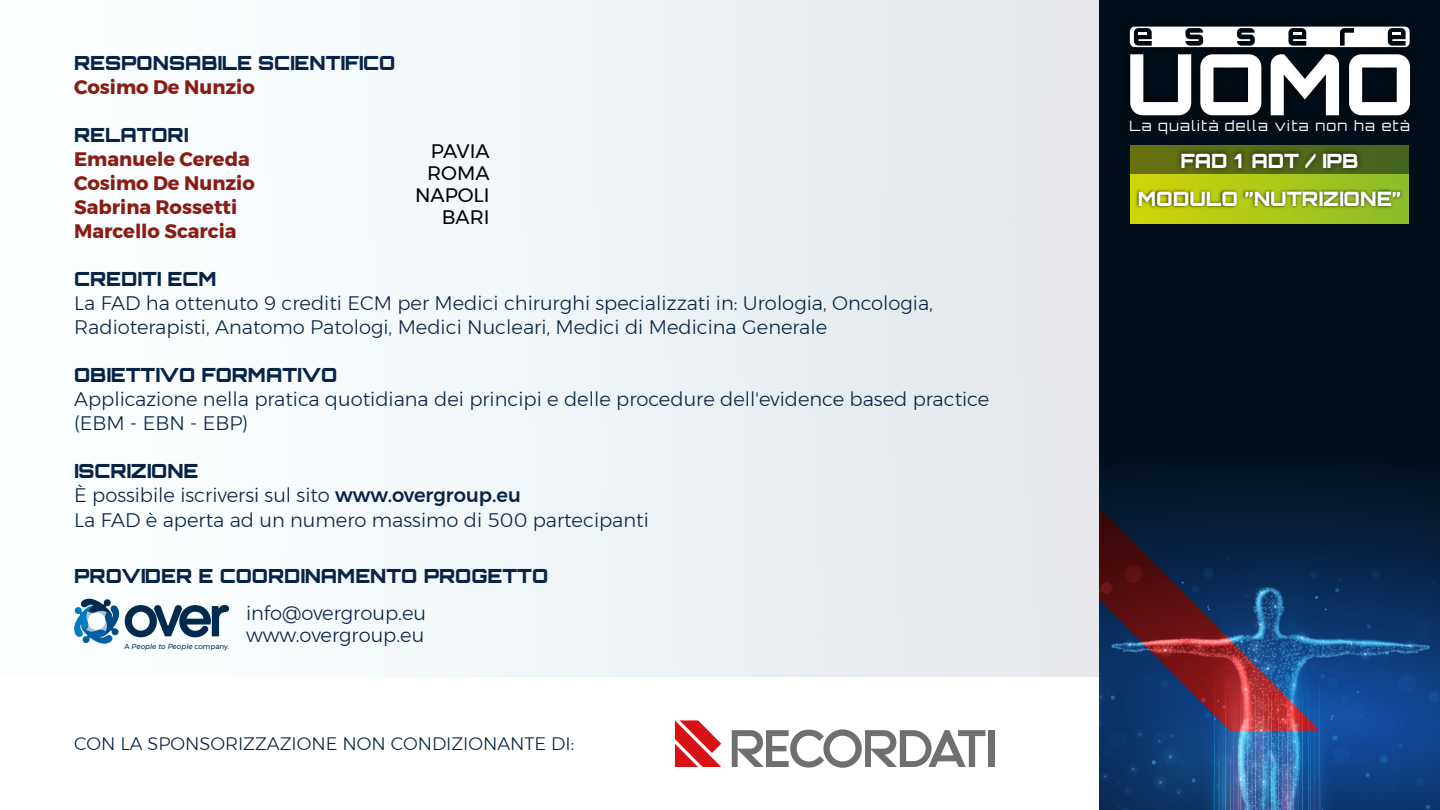
<style>
.page{position:relative;width:1440px;height:810px;background:#fff}
.page>*{position:absolute;margin:0;border:0;box-sizing:border-box;transform-origin:0 0}
.t1{font:900 19.95px "Orbitron";color:#fff}
.t2{font:900 19.73px "Orbitron";color:#fff}
.t3{font:300 19.5px/24px "Montserrat";color:#072345}
.t4{font:900 19.5px "Orbitron";color:#072345}
.t5{font:700 19.5px/24px "Montserrat";color:#891c14}
.t6{font:19.5px/21.8px "Montserrat";color:#000;text-align:right}
.t7{font:300 18px "Montserrat";color:#072345}
.t8{font:14.17px "Orbitron";letter-spacing:.1em;color:#fff}
.t9{font:italic 7.2px "Montserrat";color:#002b4f}
.s1{font-weight:500}
.s2{font-style:normal}
</style>
<div class="page">
<div style="left:0;top:0;width:1440px;height:676px;background:#f0f5f8"></div>
<img style="left:1100px;top:469px;width:340px;height:341px">
<div style="left:1100px;top:0;width:340px;height:469px;background:#020f1a"></div>
<svg style="left:1130px;top:153px;width:279px;height:21px;background:#576b18"></svg>
<div style="left:1130px;top:174px;width:279px;height:50px;background:linear-gradient(to right,#d0d506,#8bbc2a)"></div>
<img style="left:1172px;top:153px;width:196px;height:30px">
<img style="left:1132px;top:183px;width:275px;height:33px">
<img style="left:1129px;top:26px;width:280px;height:127px">
<svg style="left:1130px;top:54px;width:61px;height:61px"></svg>
<svg style="left:1200px;top:54px;width:61px;height:61px"></svg>
<svg style="left:1271px;top:54px;width:68px;height:61px"></svg>
<svg style="left:1349px;top:54px;width:61px;height:61px"></svg>
<svg style="left:1130px;top:27px;width:280px;height:20px"></svg>
<svg style="left:74px;top:599px;width:155px;height:46px"></svg>
<div style="left:988px;top:730px;width:6px;height:37px;background:#706f6f"></div>
<svg style="left:675px;top:720px;width:46px;height:47px"></svg>
<svg style="left:732px;top:729px;width:253px;height:39px"></svg>
<p class="t4" style="left:74px;top:51px;width:323px">RESPONSABILE SCIENTIFICO</p>
<p class="t5" style="left:74px;top:76px;width:182px">Cosimo De Nunzio</p>
<p class="t4" style="left:74px;top:123px;width:115px">RELATORI</p>
<p class="t5" style="left:74px;top:148px;width:182px">Emanuele Cereda<br>Cosimo De Nunzio<br>Sabrina Rossetti<br>Marcello Scarcia</p>
<p class="t4" style="left:74px;top:267px;width:144px">CREDITI ECM</p>
<p class="t3" style="left:74px;top:291px;width:860px">La FAD ha ottenuto 9 crediti ECM per Medici chirurghi specializzati in: Urologia, Oncologia,<br>Radioterapisti, Anatomo Patologi, Medici Nucleari, Medici di Medicina Generale</p>
<p class="t4" style="left:74px;top:364px;width:264px">OBIETTIVO FORMATIVO</p>
<p class="t3" style="left:74px;top:387px;width:917px">Applicazione nella pratica quotidiana dei principi e delle procedure dell'evidence based practice (EBM - EBN - EBP)</p>
<p class="t4" style="left:74px;top:460px;width:126px">ISCRIZIONE</p>
<p class="t3" style="left:74px;top:483px;width:576px">È possibile iscriversi sul sito <span class="s1">www.overgroup.eu<br></span>La FAD è aperta ad un numero massimo di 500 partecipanti</p>
<p class="t6" style="left:415px;top:140px;width:76px">PAVIA<br>ROMA<br>NAPOLI<br>BARI</p>
<p class="t4" style="left:74px;top:564px;width:476px">PROVIDER E COORDINAMENTO PROGETTO</p>
<p class="t3" style="left:246px;top:602px;width:181px;line-height:21.8px">info@overgroup.eu www.overgroup.eu</p>
<p class="t9" style="left:124px;top:641px;width:106px"><span class="s2">A</span> People to People <span class="s2">company.</span></p>
<p class="t7" style="left:74px;top:730px;width:502px">CON LA SPONSORIZZAZIONE NON CONDIZIONANTE DI:</p>
<p class="t8" style="left:1129px;top:117px;width:282px">La qualità della vita non ha età</p>
<p class="t2" style="left:1181px;top:149px;width:179px">FAD 1 ADT / IPB</p>
<p class="t1" style="left:1138px;top:186px;width:265px">MODULO ”NUTRIZIONE”</p>
</div>
